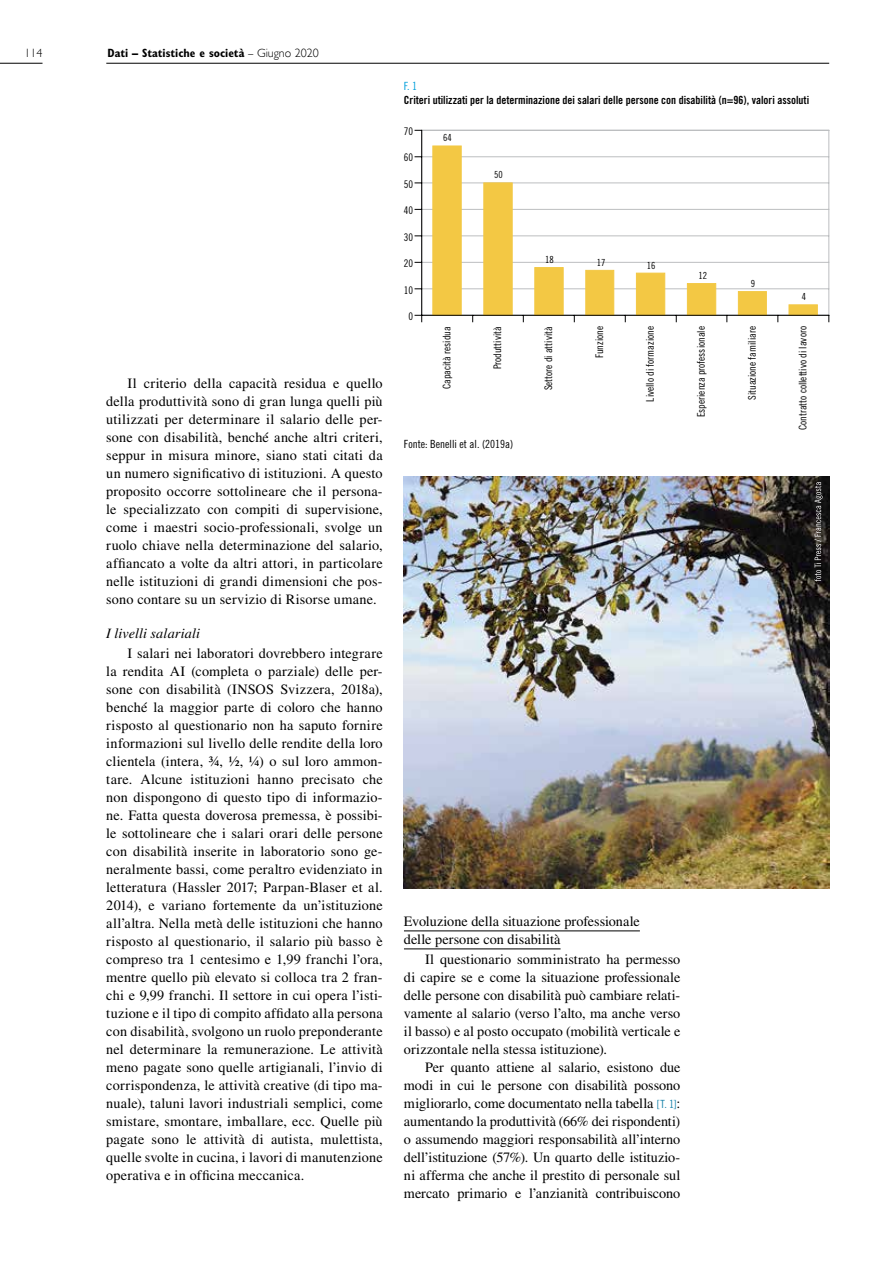
<style>
.page{position:relative;width:893px;height:1263px;background:#fff}
.page>*{position:absolute;margin:0;border:0;box-sizing:border-box;transform-origin:0 0}
.t1{font:14.25px/18px "Times LT Std";letter-spacing:.01em;color:#000;text-align:justify}
.t2{font:italic 14.25px "Times LT Std";letter-spacing:.005em;color:#000}
.t3{font:700 condensed 12px "Gill Sans MT Std";color:#000}
.t4{font:300 12px "Gill Sans";color:#000}
.t5{font:11.25px "Trade Gothic LT Std Bd Cn 20";color:#000}
.t6{font:11.25px "Trade Gothic LT Std Cn 18";color:#000}
.t7{font:11.25px "Trade Gothic LT Std Cn 18";color:#009fdb}
.t8{font:10.5px "Trade Gothic LT Std Cn 18";color:#000}
.t9{font:9.75px "Trade Gothic LT Std Cn 18";color:#000}
.s1{font-family:"Gill Sans";font-weight:300;font-stretch:normal}
.s2{font-family:"Trade Gothic LT Std Cn 18";font-size:11.25px;color:#1a84aa}
</style>
<div class="page">
<hr style="left:106px;top:63px;width:723px;height:1px;background:#000">
<hr style="left:0;top:63px;width:43px;height:1px;background:#000">
<hr style="left:404px;top:930px;width:236px;height:1px;background:#000">
<hr style="left:404px;top:948px;width:157px;height:1px;background:#000">
<hr style="left:421px;top:156px;width:408px;height:1px;background:#bcbec0">
<hr style="left:421px;top:183px;width:408px;height:1px;background:#bcbec0">
<hr style="left:421px;top:209px;width:408px;height:1px;background:#bcbec0">
<hr style="left:421px;top:236px;width:408px;height:1px;background:#bcbec0">
<hr style="left:421px;top:262px;width:408px;height:1px;background:#bcbec0">
<hr style="left:421px;top:289px;width:408px;height:1px;background:#bcbec0">
<hr style="left:828px;top:130px;width:1px;height:186px;background:#bcbec0">
<hr style="left:421px;top:130px;width:408px;height:1px;background:#bcbec0">
<div style="left:433px;top:146px;width:28px;height:170px;background:#f3c844"></div>
<div style="left:484px;top:183px;width:28px;height:133px;background:#f3c844"></div>
<div style="left:534px;top:267px;width:29px;height:49px;background:#f3c844;border:1px solid #f3c844"></div>
<div style="left:585px;top:270px;width:29px;height:46px;background:#f3c844;border:1px solid #f3c844"></div>
<div style="left:636px;top:273px;width:29px;height:43px;background:#f3c844;border:1px solid #f3c844"></div>
<div style="left:687px;top:283px;width:29px;height:33px;background:#f3c844;border:1px solid #f3c844"></div>
<div style="left:738px;top:291px;width:29px;height:25px;background:#f3c844;border:1px solid #f3c844"></div>
<div style="left:789px;top:305px;width:29px;height:11px;background:#f3c844;border:1px solid #f3c844"></div>
<svg style="left:415px;top:315px;width:7px;height:7px"></svg>
<hr style="left:421px;top:130px;width:1px;height:186px;background:#000">
<hr style="left:421px;top:315px;width:408px;height:1px;background:#000">
<img style="left:404px;top:476px;width:425px;height:413px">
<svg style="left:814px;top:482px;width:9px;height:99px"></svg>
<p class="t4" style="left:25px;top:46px;width:19px">114</p>
<p class="t3" style="left:108px;top:46px;width:213px">Dati – Statistiche e società <span class="s1">– Giugno 2020</span></p>
<p class="t1" style="left:106px;top:374px;width:278px;text-indent:21px">Il criterio della capacità residua e quello della produttività sono di gran lunga quelli più utilizzati per determinare il salario delle per&shy;sone con disabilità, benché anche altri criteri, seppur in misura minore, siano stati citati da un numero significativo di istituzioni. A questo proposito occorre sottolineare che il persona&shy;le specializzato con compiti di supervisione, come i maestri socio-professionali, svolge un ruolo chiave nella determinazione del salario, affiancato a volte da altri attori, in particolare nelle istituzioni di grandi dimensioni che pos&shy;sono contare su un servizio di Risorse umane.</p>
<p class="t2" style="left:106px;top:626px;width:95px">I livelli salariali</p>
<p class="t1" style="left:106px;top:644px;width:278px;text-indent:21px">I salari nei laboratori dovrebbero integrare la rendita AI (completa o parziale) delle per&shy;sone con disabilità (INSOS Svizzera, 2018a), benché la maggior parte di coloro che hanno risposto al questionario non ha saputo fornire informazioni sul livello delle rendite della loro clientela (intera, ¾, ½, ¼) o sul loro ammon&shy;tare. Alcune istituzioni hanno precisato che non dispongono di questo tipo di informazio&shy;ne. Fatta questa doverosa premessa, è possibi&shy;le sottolineare che i salari orari delle persone con disabilità inserite in laboratorio sono ge&shy;neralmente bassi, come peraltro evidenziato in letteratura (Hassler 2017; Parpan-Blaser et al.<br>2014), e variano fortemente da un’istituzione all’altra. Nella metà delle istituzioni che hanno risposto al questionario, il salario più basso è compreso tra 1 centesimo e 1,99 franchi l’ora, mentre quello più elevato si colloca tra 2 fran&shy;chi e 9,99 franchi. Il settore in cui opera l’isti&shy;tuzione e il tipo di compito affidato alla persona con disabilità, svolgono un ruolo preponderante nel determinare la remunerazione. Le attività meno pagate sono quelle artigianali, l’invio di corrispondenza, le attività creative (di tipo ma&shy;nuale), taluni lavori industriali semplici, come smistare, smontare, imballare, ecc. Quelle più pagate sono le attività di autista, mulettista, quelle svolte in cucina, i lavori di manutenzione operativa e in officina meccanica.</p>
<p class="t7" style="left:404px;top:79px;width:15px">F. 1</p>
<p class="t5" style="left:404px;top:93px;width:407px">Criteri utilizzati per la determinazione dei salari delle persone con disabilità (n=96), valori assoluti</p>
<p class="t8" style="left:404px;top:125px;width:11px">70</p>
<p class="t8" style="left:404px;top:151px;width:11px">60</p>
<p class="t8" style="left:404px;top:178px;width:11px">50</p>
<p class="t8" style="left:404px;top:204px;width:11px">40</p>
<p class="t8" style="left:404px;top:231px;width:11px">30</p>
<p class="t8" style="left:404px;top:257px;width:11px">20</p>
<p class="t8" style="left:404px;top:284px;width:11px">10</p>
<p class="t8" style="left:409px;top:310px;width:6px">0</p>
<p class="t9" style="left:443px;top:132px;width:10px">64</p>
<p class="t9" style="left:494px;top:169px;width:10px">50</p>
<p class="t9" style="left:545px;top:254px;width:10px">18</p>
<p class="t9" style="left:597px;top:257px;width:10px">17</p>
<p class="t9" style="left:647px;top:259px;width:10px">16</p>
<p class="t9" style="left:698px;top:270px;width:10px">12</p>
<p class="t9" style="left:751px;top:278px;width:6px">9</p>
<p class="t9" style="left:802px;top:291px;width:6px">4</p>
<p class="t8" style="left:440px;top:389px;width:64px;rotate:-90deg">Capacità residua</p>
<p class="t8" style="left:491px;top:369px;width:45px;rotate:-90deg">Produttività</p>
<p class="t8" style="left:542px;top:390px;width:66px;rotate:-90deg">Settore di attività</p>
<p class="t8" style="left:593px;top:358px;width:34px;rotate:-90deg">Funzione</p>
<p class="t8" style="left:644px;top:402px;width:77px;rotate:-90deg">Livello di formazione</p>
<p class="t8" style="left:695px;top:417px;width:92px;rotate:-90deg">Esperienza professionale</p>
<p class="t8" style="left:746px;top:400px;width:75px;rotate:-90deg">Situazione familiare</p>
<p class="t8" style="left:797px;top:430px;width:105px;rotate:-90deg">Contratto collettivo di lavoro</p>
<p class="t6" style="left:404px;top:437px;width:111px">Fonte: Benelli et al. (2019a)</p>
<p class="t1" style="left:404px;top:912px;width:237px">Evoluzione della situazione professionale delle persone con disabilità</p>
<p class="t1" style="left:404px;top:950px;width:278px;text-indent:21px">Il questionario somministrato ha permesso di capire se e come la situazione professionale delle persone con disabilità può cambiare relati&shy;vamente al salario (verso l’alto, ma anche verso il basso) e al posto occupato (mobilità verticale e orizzontale nella stessa istituzione).</p>
<p class="t1" style="left:404px;top:1058px;width:278px;text-indent:21px">Per quanto attiene al salario, esistono due modi in cui le persone con disabilità possono migliorarlo, come documentato nella tabella <span class="s2">[T. 1]</span>: aumentando la produttività (66% dei rispondenti) o assumendo maggiori responsabilità all’interno dell’istituzione (57%). Un quarto delle istituzio&shy;ni afferma che anche il prestito di personale sul mercato primario e l’anzianità contribuiscono</p>
</div>
